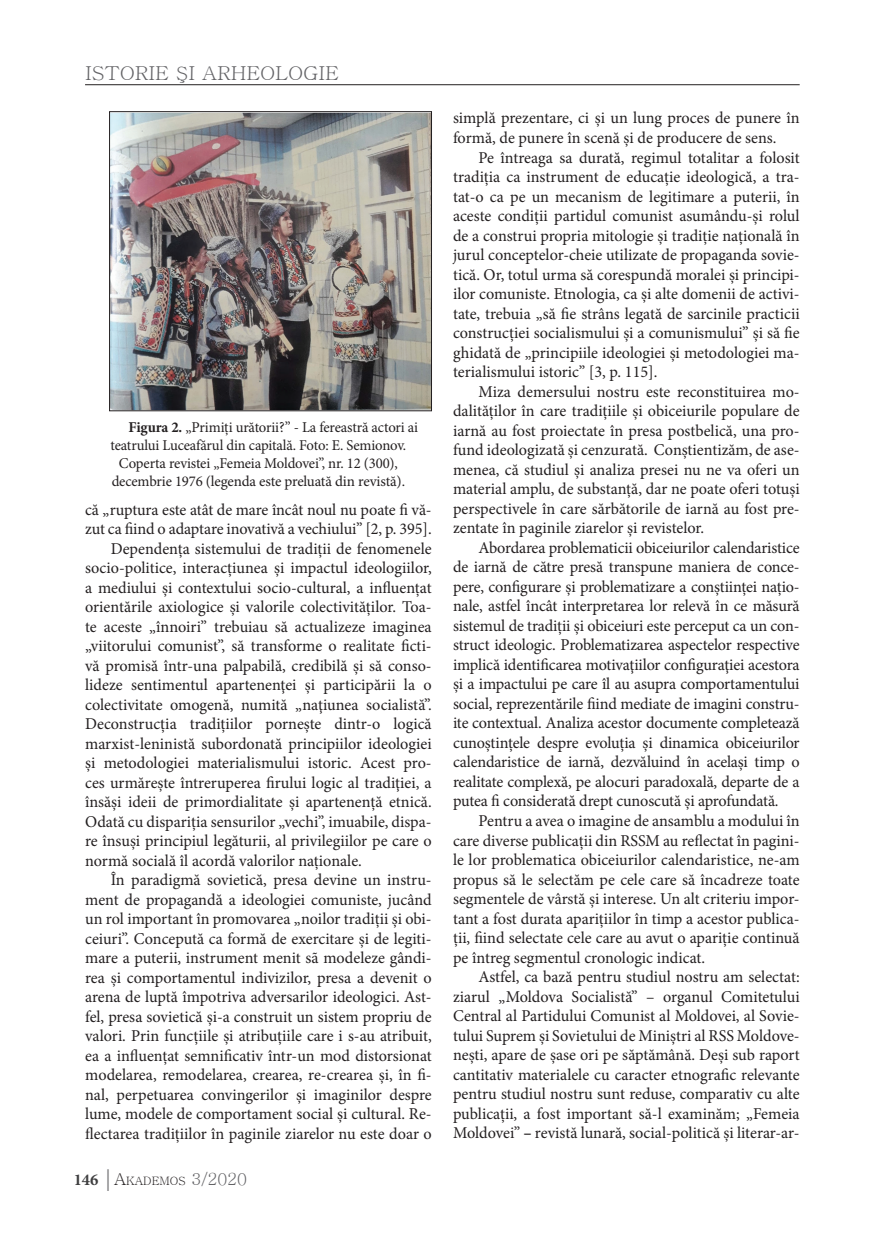
<style>
.page{position:relative;width:872px;height:1234px;background:#fff}
.page>*{position:absolute;margin:0;border:0;box-sizing:border-box;transform-origin:0 0}
.t1{font:19.2px "Batang";color:#636366;scale:1.06 1}
.t2{font:16.5px/19.5px "Minion Pro";color:#231f20;text-align:justify}
.t3{font:15px "Minion Pro";letter-spacing:-.01em;color:#231f20}
.t4{font:11.55px "Batang";color:#231f20}
.s1{font-weight:700}
.s2{font-family:"Minion Pro";font-weight:700;font-size:16.5px;color:#3e3e3f}
.s3{font-family:"Garamond";font-size:24px;color:#636366}
.s4{font-size:16.5px}
.s5{font-size:16.5px;color:#636366}
</style>
<div class="page">
<hr style="left:85px;top:84px;width:714px;height:1px;background:#231f20">
<img style="left:111px;top:113px;width:319px;height:296px">
<div style="left:109px;top:111px;width:323px;height:300px;border:1px solid #231f20"></div>
<p class="t1" style="left:85px;top:64px;width:241px">ISTORIE ŞI ARHEOLOGIE</p>
<p class="t3" style="left:128px;top:417px;width:291px"><span class="s1">Figura 2.</span> „Primiți urătorii?” - La fereastră actori ai</p>
<p class="t3" style="left:110px;top:435px;width:297px">teatrului Luceafărul din capitală. Foto: E. Semionov.</p>
<p class="t3" style="left:119px;top:453px;width:281px">Coperta revistei „Femeia Moldovei”, nr. 12 (300),</p>
<p class="t3" style="left:112px;top:471px;width:295px">decembrie 1976 (legenda este preluată din revistă).</p>
<p class="t2" style="left:85px;top:499px;width:348px">că „ruptura este atât de mare încât noul nu poate fi vă-</p>
<p class="t2" style="left:85px;top:519px;width:348px">zut ca fiind o adaptare inovativă a vechiului” [2, p. 395].</p>
<p class="t2" style="left:111px;top:538px;width:322px">Dependența sistemului de tradiții de fenomenele</p>
<p class="t2" style="left:85px;top:558px;width:348px">socio-politice, interacțiunea și impactul ideologiilor,</p>
<p class="t2" style="left:85px;top:577px;width:348px">a mediului și contextului socio-cultural, a influențat</p>
<p class="t2" style="left:85px;top:597px;width:348px">orientările axiologice și valorile colectivităților. Toa-</p>
<p class="t2" style="left:85px;top:616px;width:348px">te aceste „înnoiri” trebuiau să actualizeze imaginea</p>
<p class="t2" style="left:85px;top:636px;width:348px">„viitorului comunist”, să transforme o realitate ficti-</p>
<p class="t2" style="left:85px;top:655px;width:348px">vă promisă într-una palpabilă, credibilă și să conso-</p>
<p class="t2" style="left:85px;top:675px;width:348px">lideze sentimentul apartenenţei şi participării la o</p>
<p class="t2" style="left:85px;top:694px;width:348px">colectivitate omogenă, numită „naţiunea socialistă”.</p>
<p class="t2" style="left:85px;top:714px;width:348px">Deconstrucția tradițiilor pornește dintr-o logică</p>
<p class="t2" style="left:85px;top:733px;width:348px">marxist-leninistă subordonată principiilor ideologiei</p>
<p class="t2" style="left:85px;top:753px;width:348px">și metodologiei materialismului istoric. Acest pro-</p>
<p class="t2" style="left:85px;top:772px;width:348px">ces urmăreşte întreruperea firului logic al tradiţiei, a</p>
<p class="t2" style="left:85px;top:792px;width:348px">însăşi ideii de primordialitate și apartenență etnică.</p>
<p class="t2" style="left:85px;top:811px;width:348px">Odată cu dispariția sensurilor „vechi”, imuabile, dispa-</p>
<p class="t2" style="left:85px;top:831px;width:348px">re însuşi principiul legăturii, al privilegiilor pe care o</p>
<p class="t2" style="left:85px;top:850px;width:278px">normă socială îl acordă valorilor naționale.</p>
<p class="t2" style="left:111px;top:870px;width:322px">În paradigmă sovietică, presa devine un instru-</p>
<p class="t2" style="left:85px;top:889px;width:348px">ment de propagandă a ideologiei comuniste, jucând</p>
<p class="t2" style="left:85px;top:909px;width:348px">un rol important în promovarea „noilor tradiții și obi-</p>
<p class="t2" style="left:85px;top:928px;width:348px">ceiuri”. Concepută ca formă de exercitare şi de legiti-</p>
<p class="t2" style="left:85px;top:948px;width:348px">mare a puterii, instrument menit sã modeleze gândi-</p>
<p class="t2" style="left:85px;top:967px;width:348px">rea şi comportamentul indivizilor, presa a devenit o</p>
<p class="t2" style="left:85px;top:987px;width:348px">arena de luptă împotriva adversarilor ideologici. Ast-</p>
<p class="t2" style="left:85px;top:1006px;width:348px">fel, presa sovietică și-a construit un sistem propriu de</p>
<p class="t2" style="left:85px;top:1026px;width:348px">valori. Prin funcțiile și atribuțiile care i s-au atribuit,</p>
<p class="t2" style="left:85px;top:1045px;width:348px">ea a influențat semnificativ într-un mod distorsionat</p>
<p class="t2" style="left:85px;top:1065px;width:348px">modelarea, remodelarea, crearea, re-crearea şi, în fi-</p>
<p class="t2" style="left:85px;top:1084px;width:348px">nal, perpetuarea convingerilor și imaginilor despre</p>
<p class="t2" style="left:85px;top:1104px;width:348px">lume, modele de comportament social și cultural. Re-</p>
<p class="t2" style="left:85px;top:1123px;width:348px">flectarea tradițiilor în paginile ziarelor nu este doar o</p>
<p class="t4" style="left:74px;top:1175px;width:175px"><span class="s2">146</span> <span class="s3">|</span><span class="s4">A</span>KADEMOS <span class="s5">3/2020</span></p>
<p class="t2" style="left:453px;top:108px;width:348px">simplă prezentare, ci și un lung proces de punere în formă, de punere în scenă şi de producere de sens.</p>
<p class="t2" style="left:453px;top:147px;width:348px;text-indent:26px">Pe întreaga sa durată, regimul totalitar a folosit tradiția ca instrument de educație ideologică, a tra&shy;tat-o ca pe un mecanism de legitimare a puterii, în aceste condiții partidul comunist asumându-și rolul de a construi propria mitologie și tradiție națională în jurul conceptelor-cheie utilizate de propaganda sovie&shy;tică. Or, totul urma să corespundă moralei și principi&shy;ilor comuniste. Etnologia, ca și alte domenii de activi&shy;tate, trebuia „să fie strâns legată de sarcinile practicii construcției socialismului și a comunismului” și să fie ghidată de „principiile ideologiei și metodologiei ma&shy;terialismului istoric” [3, p. 115].</p>
<p class="t2" style="left:453px;top:381px;width:348px;text-indent:26px">Miza demersului nostru este reconstituirea mo&shy;dalităților în care tradițiile și obiceiurile populare de iarnă au fost proiectate în presa postbelică, una pro&shy;fund ideologizată și cenzurată. Conștientizăm, de ase&shy;menea, că studiul și analiza presei nu ne va oferi un material amplu, de substanță, dar ne poate oferi totuși perspectivele în care sărbătorile de iarnă au fost pre&shy;zentate în paginile ziarelor și revistelor.</p>
<p class="t2" style="left:453px;top:537px;width:348px;text-indent:26px">Abordarea problematicii obiceiurilor calendaristice de iarnă de către presă transpune maniera de conce&shy;pere, configurare şi problematizare a conștiinței națio&shy;nale, astfel încât interpretarea lor relevă în ce măsură sistemul de tradiții și obiceiuri este perceput ca un con&shy;struct ideologic. Problematizarea aspectelor respective implică identificarea motivaţiilor configuraţiei acestora şi a impactului pe care îl au asupra comportamentului social, reprezentările fiind mediate de imagini constru&shy;ite contextual. Analiza acestor documente completează cunoștințele despre evoluția și dinamica obiceiurilor calendaristice de iarnă, dezvăluind în același timp o realitate complexă, pe alocuri paradoxală, departe de a putea fi considerată drept cunoscută şi aprofundată.</p>
<p class="t2" style="left:453px;top:810px;width:348px;text-indent:26px">Pentru a avea o imagine de ansamblu a modului în care diverse publicații din RSSM au reflectat în pagini&shy;le lor problematica obiceiurilor calendaristice, ne-am propus să le selectăm pe cele care să încadreze toate segmentele de vârstă și interese. Un alt criteriu impor&shy;tant a fost durata aparițiilor în timp a acestor publica&shy;ții, fiind selectate cele care au avut o apariție continuă pe întreg segmentul cronologic indicat.</p>
<p class="t2" style="left:453px;top:966px;width:348px;text-indent:26px">Astfel, ca bază pentru studiul nostru am selectat: ziarul „Moldova Socialistă” – organul Comitetului Central al Partidului Comunist al Moldovei, al Sovie&shy;tului Suprem și Sovietului de Miniștri al RSS Moldove&shy;nești, apare de șase ori pe săptămână. Deși sub raport cantitativ materialele cu caracter etnografic relevante pentru studiul nostru sunt reduse, comparativ cu alte publicații, a fost important să-l examinăm; „Femeia Moldovei” <span class="s1">–</span> revistă lunară, social-politică și literar-ar-</p>
</div>
